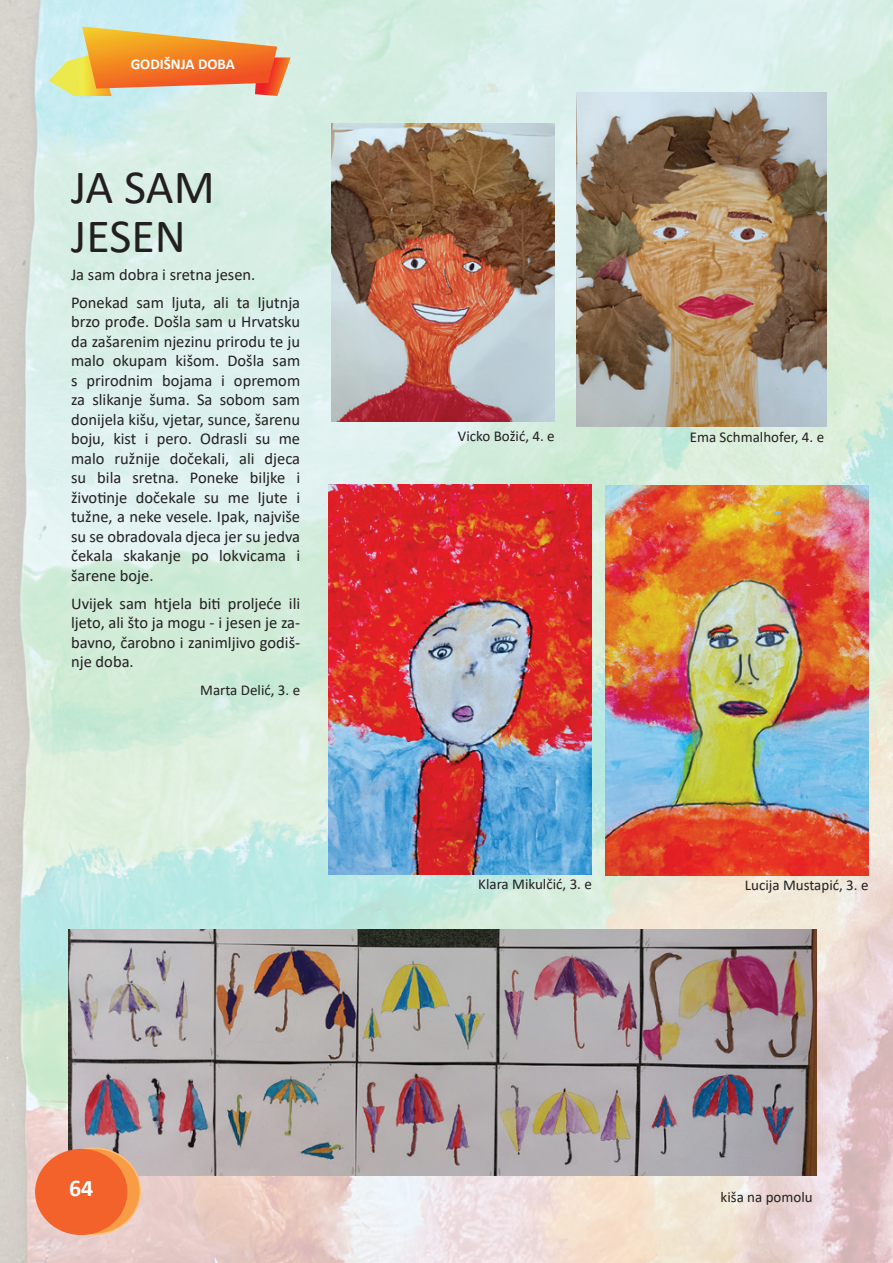
<style>
.page{position:relative;width:893px;height:1263px;background:#fff}
.page>*{position:absolute;margin:0;border:0;box-sizing:border-box;transform-origin:0 0}
.t1{font:48px/49.1px "Calibri";color:#231f20}
.t2{font:700 24px "Calibri";color:#fff}
.t3{font:16.5px/19.5px "Calibri";color:#231f20;text-align:justify}
.t4{font:15px "Calibri";color:#231f20}
.t5{font:700 15px "Calibri";color:#fff}
</style>
<div class="page">
<img style="left:0;top:0;width:893px;height:1263px">
<img style="left:328px;top:485px;width:264px;height:389px">
<img style="left:605px;top:486px;width:263px;height:389px">
<img style="left:68px;top:929px;width:748px;height:246px">
<img style="left:576px;top:93px;width:251px;height:333px">
<img style="left:331px;top:124px;width:224px;height:298px">
<div style="left:48px;top:1148px;width:92px;height:86px;background:#f89d46;border-radius:50%"></div>
<div style="left:35px;top:1149px;width:92px;height:86px;background:#f2622a;border-radius:50%"></div>
<img style="left:49px;top:52px;width:62px;height:44px">
<img style="left:255px;top:57px;width:36px;height:39px">
<img style="left:82px;top:27px;width:195px;height:62px">
<p class="t5" style="left:131px;top:54px;width:106px">GODIŠNJA DOBA</p>
<h1 class="t1" style="left:71px;top:161px;width:145px">JA SAM<br>JESEN</h1>
<p class="t3" style="left:71px;top:260px;width:231px;line-height:28px">Ja sam dobra i sretna jesen.<br>Ponekad sam ljuta, ali ta ljutnja</p>
<p class="t3" style="left:71px;top:311px;width:231px">brzo prođe. Došla sam u Hrvatsku da zašarenim njezinu prirodu te ju malo okupam kišom. Došla sam s prirodnim bojama i opremom za slikanje šuma. Sa sobom sam donijela kišu, vjetar, sunce, šarenu boju, kist i pero. Odrasli su me malo ružnije dočekali, ali djeca su bila sretna. Poneke biljke i životinje dočekale su me ljute i tužne, a neke vesele. Ipak, najviše su se obradovala djeca jer su jedva čekala skakanje po lokvicama i šarene boje.</p>
<p class="t3" style="left:71px;top:593px;width:231px">Uvijek sam htjela biti proljeće ili ljeto, ali što ja mogu - i jesen je za&shy;bavno, čarobno i zanimljivo godiš&shy;nje doba.</p>
<p class="t4" style="left:200px;top:680px;width:101px">Marta Delić, 3. e</p>
<h2 class="t2" style="left:69px;top:1171px;width:26px">64</h2>
<p class="t4" style="left:458px;top:426px;width:98px">Vicko Božić, 4. e</p>
<p class="t4" style="left:690px;top:426px;width:136px">Ema Schmalhofer, 4. e</p>
<p class="t4" style="left:478px;top:874px;width:115px">Klara Mikulčić, 3. e</p>
<p class="t4" style="left:745px;top:875px;width:125px">Lucija Mustapić, 3. e</p>
<p class="t4" style="left:720px;top:1187px;width:94px">kiša na pomolu</p>
</div>
